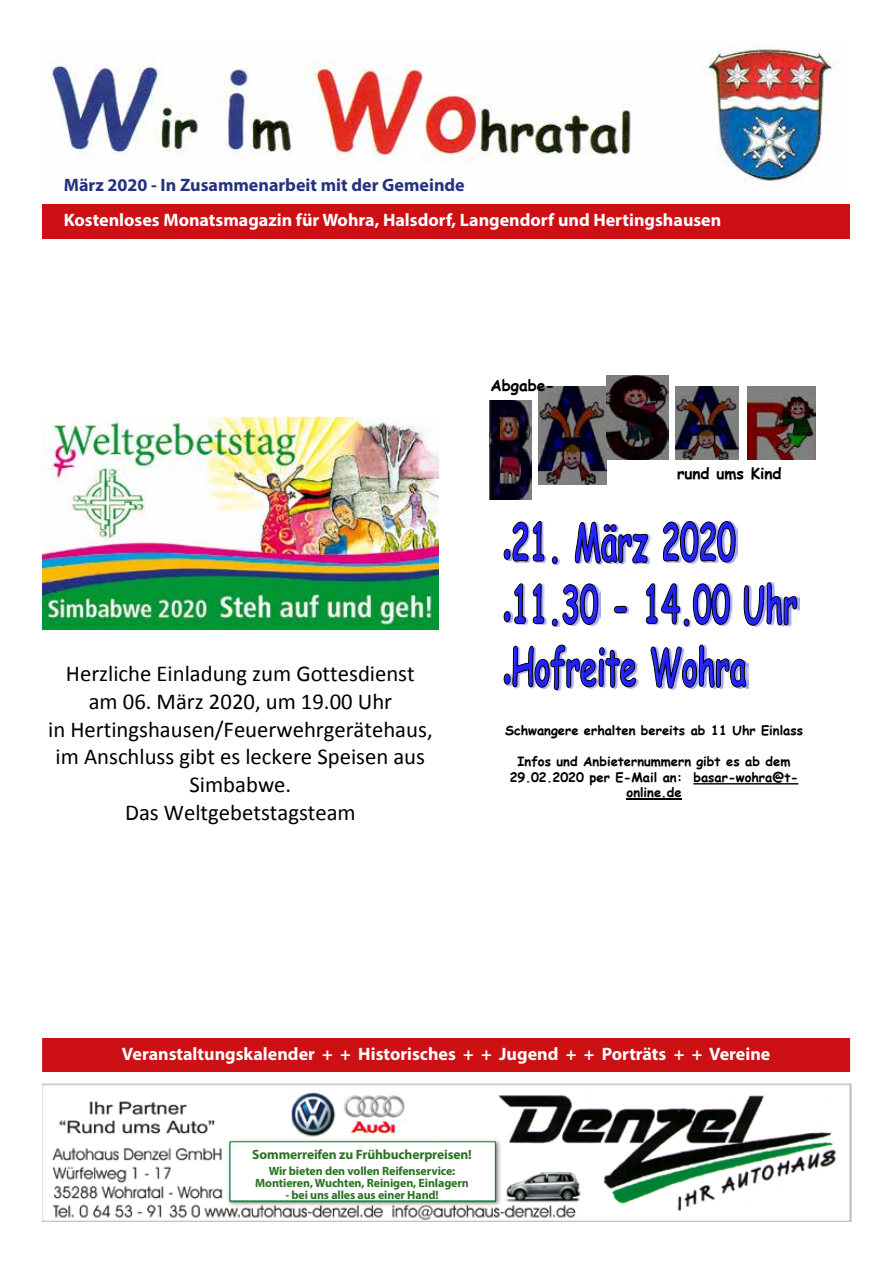
<style>
.page{position:relative;width:893px;height:1263px;background:#fff}
.page>*{position:absolute;margin:0;border:0;box-sizing:border-box;transform-origin:0 0}
.t1{font:22.65px/27.8px "Calibri";color:#000;text-align:center}
.t2{font:700 18px "Myriad Pro";color:#fff}
.t3{font:700 18px "Myriad Pro";color:#243282}
.t4{font:700 15.45px "Comic Sans MS";color:#000}
.t5{font:700 13.5px "Myriad Pro";letter-spacing:-.01em;color:#287320}
.t6{font:700 12.9px/15.5px "Comic Sans MS";color:#000;text-align:center}
.t7{font:700 12px/12px "Myriad Pro";letter-spacing:-.01em;color:#287320;text-align:center}
</style>
<div class="page">
<img style="left:44px;top:43px;width:795px;height:139px">
<img style="left:43px;top:1083px;width:809px;height:139px">
<div style="left:43px;top:204px;width:807px;height:34px;background:#cd1013"></div>
<div style="left:42px;top:1038px;width:809px;height:34px;background:#cd1013"></div>
<div style="left:226px;top:1138px;width:276px;height:69px;background:#000;opacity:.46"></div>
<div style="left:230px;top:1141px;width:266px;height:60px;background:#fff"></div>
<div style="left:414px;top:1092px;width:50px;height:45px;background:#fff"></div>
<img style="left:489px;top:401px;width:42px;height:98px">
<img style="left:538px;top:386px;width:69px;height:99px">
<img style="left:675px;top:386px;width:63px;height:73px">
<img style="left:747px;top:386px;width:68px;height:73px">
<svg style="left:503px;top:521px;width:294px;height:170px"></svg>
<img style="left:607px;top:375px;width:62px;height:84px">
<svg style="left:693px;top:783px;width:105px;height:1px"></svg>
<hr style="left:626px;top:799px;width:55px;height:1px;background:#000">
<img style="left:43px;top:418px;width:395px;height:211px">
<p class="t3" style="left:64px;top:173px;width:402px">März 2020 - In Zusammenarbeit mit der Gemeinde</p>
<p class="t2" style="left:64px;top:208px;width:659px">Kostenloses Monatsmagazin für Wohra, Halsdorf, Langendorf und Hertingshausen</p>
<p class="t4" style="left:490px;top:374px;width:66px">Abgabe-</p>
<p class="t4" style="left:677px;top:462px;width:106px">rund ums Kind</p>
<p class="t1" style="left:48px;top:660px;width:386px">Herzliche Einladung zum Gottesdienst<br>am 06. März 2020, um 19.00 Uhr<br>in Hertingshausen/Feuerwehrgerätehaus, im Anschluss gibt es leckere Speisen aus<br>Simbabwe.<br>Das Weltgebetstagsteam</p>
<p class="t6" style="left:505px;top:722px;width:299px">Schwangere erhalten bereits ab 11 Uhr Einlass</p>
<p class="t6" style="left:510px;top:753px;width:290px">Infos und Anbieternummern gibt es ab dem<br>29.02.2020 per E-Mail an: basar-wohra@t&shy;online.de</p>
<p class="t2" style="left:122px;top:1042px;width:650px">Veranstaltungskalender + + Historisches + + Jugend + + Porträts + + Vereine</p>
<p class="t5" style="left:252px;top:1145px;width:221px">Sommerreifen zu Frühbucherpreisen!</p>
<p class="t7" style="left:255px;top:1164px;width:215px">Wir bieten den vollen Reifenservice:<br>Montieren, Wuchten, Reinigen, Einlagern</p>
<p class="t7" style="left:285px;top:1188px;width:155px">- bei uns alles aus einer Hand!</p>
</div>
